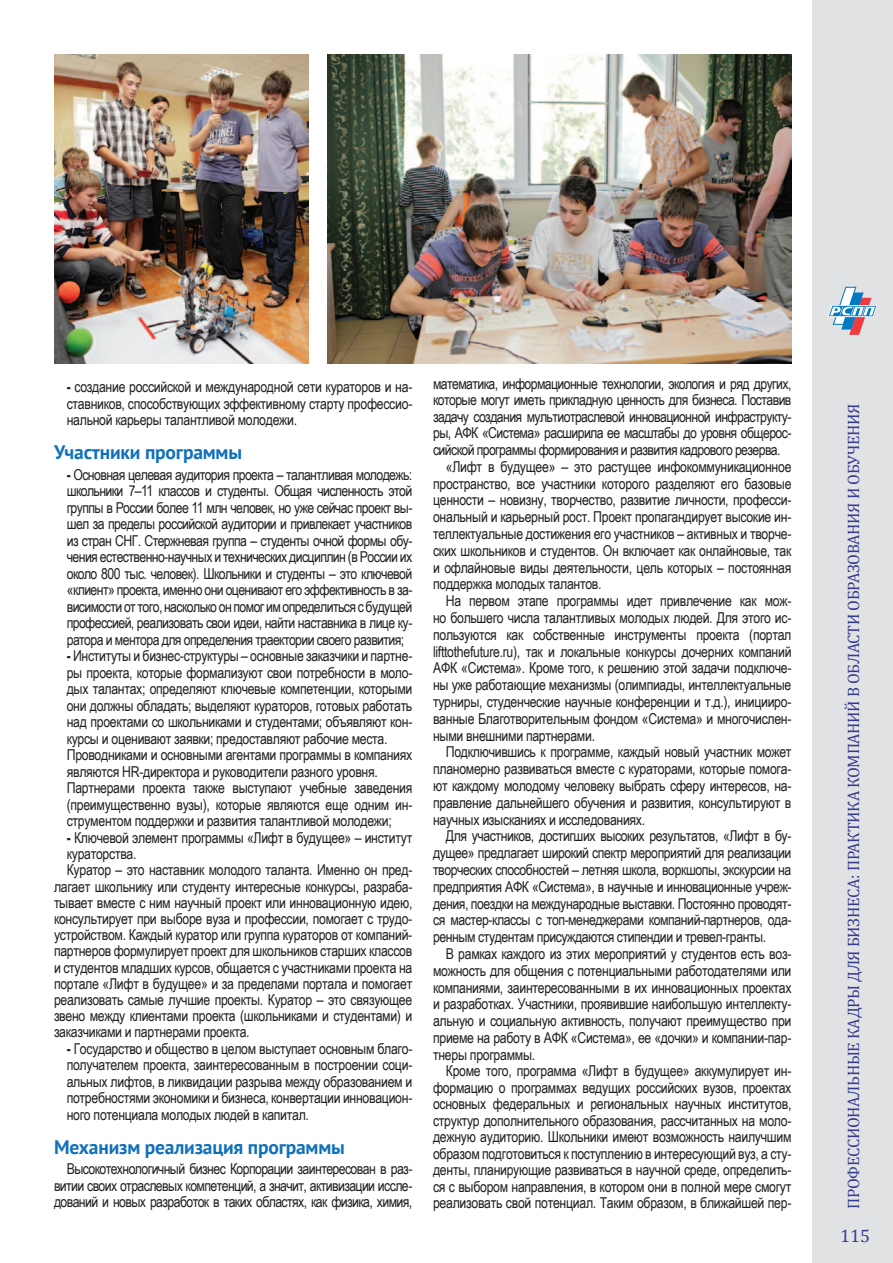
<style>
.page{position:relative;width:893px;height:1263px;background:#fff}
.page>*{position:absolute;margin:0;border:0;box-sizing:border-box;transform-origin:0 0}
.Синий_основной{font:700 19.5px "PT Sans";letter-spacing:-.01em;color:#1070b9}
.t1{font:18px "Cambria";color:#333a90}
.t2{font:16.5px "Cambria";letter-spacing:-.02em;color:#333a90}
.текст_основной{font:15px/16.5px "Arial Narrow";letter-spacing:-.02em;color:#231f20;text-align:justify}
.s1{font-weight:700}
</style>
<div class="page">
<div style="left:812px;top:0;width:81px;height:1263px;background:#e1e2e4"></div>
<svg style="left:828px;top:287px;width:49px;height:48px"></svg>
<img style="left:54px;top:54px;width:255px;height:309px">
<img style="left:328px;top:54px;width:464px;height:309px">
<p class="текст_основной" style="left:67px;top:378px;width:347px"><span class="s1">-</span> создание российской и международной сети кураторов и на&shy;ставников, способствующих эффективному старту профессио&shy;нальной карьеры талантливой молодежи.</p>
<p class="Синий_основной" style="left:54px;top:439px;width:190px">Участники программы</p>
<p class="текст_основной" style="left:67px;top:465px;width:347px"><span class="s1">-</span> Основная целевая аудитория проекта – талантливая молодежь: школьники 7–11 классов и студенты. Общая численность этой группы в России более 11 млн человек, но уже сейчас проект вы&shy;шел за пределы российской аудитории и привлекает участников из стран СНГ. Стержневая группа – студенты очной формы обу&shy;чения естественно-научных и технических дисциплин (в России их около 800 тыс. человек). Школьники и студенты – это ключевой «клиент» проекта, именно они оценивают его эффективность в за&shy;висимости от того, насколько он помог им определиться с будущей профессией, реализовать свои идеи, найти наставника в лице ку&shy;ратора и ментора для определения траектории своего развития;</p>
<p class="текст_основной" style="left:67px;top:647px;width:347px"><span class="s1">-</span> Институты и бизнес-структуры – основные заказчики и партне&shy;ры проекта, которые формализуют свои потребности в моло&shy;дых талантах; определяют ключевые компетенции, которыми они должны обладать; выделяют кураторов, готовых работать над проектами со школьниками и студентами; объявляют кон&shy;курсы и оценивают заявки; предоставляют рабочие места.</p>
<p class="текст_основной" style="left:67px;top:746px;width:347px">Проводниками и основными агентами программы в компаниях являются HR-директора и руководители разного уровня.</p>
<p class="текст_основной" style="left:67px;top:779px;width:347px">Партнерами проекта также выступают учебные заведения (преимущественно вузы), которые являются еще одним ин&shy;струментом поддержки и развития талантливой молодежи;</p>
<p class="текст_основной" style="left:67px;top:828px;width:347px"><span class="s1">-</span> Ключевой элемент программы «Лифт в будущее» – институт кураторства.</p>
<p class="текст_основной" style="left:54px;top:861px;width:360px;text-indent:13px">Куратор – это наставник молодого таланта. Именно он пред&shy;лагает школьнику или студенту интересные конкурсы, разраба&shy;тывает вместе с ним научный проект или инновационную идею, консультирует при выборе вуза и профессии, помогает с трудо&shy;устройством. Каждый куратор или группа кураторов от компаний&shy;партнеров формулирует проект для школьников старших классов и студентов младших курсов, общается с участниками проекта на портале «Лифт в будущее» и за пределами портала и помогает реализовать самые лучшие проекты. Куратор – это связующее звено между клиентами проекта (школьниками и студентами) и заказчиками и партнерами проекта.</p>
<p class="текст_основной" style="left:67px;top:1040px;width:347px"><span class="s1">-</span> Государство и общество в целом выступает основным благо&shy;получателем проекта, заинтересованным в построении соци&shy;альных лифтов, в ликвидации разрыва между образованием и потребностями экономики и бизнеса, конвертации инновацион&shy;ного потенциала молодых людей в капитал.</p>
<p class="Синий_основной" style="left:54px;top:1134px;width:292px">Механизм реализация программы</p>
<p class="текст_основной" style="left:54px;top:1160px;width:360px;text-indent:13px">Высокотехнологичный бизнес Корпорации заинтересован в раз&shy;витии своих отраслевых компетенций, а значит, активизации иссле&shy;дований и новых разработок в таких областях, как физика, химия,</p>
<p class="текст_основной" style="left:433px;top:375px;width:360px">математика, информационные технологии, экология и ряд других, которые могут иметь прикладную ценность для бизнеса. Поставив задачу создания мультиотраслевой инновационной инфраструкту&shy;ры, АФК «Система» расширила ее масштабы до уровня общерос&shy;сийской программы формирования и развития кадрового резерва.</p>
<p class="текст_основной" style="left:433px;top:457px;width:360px;text-indent:13px">«Лифт в будущее» – это растущее инфокоммуникационное пространство, все участники которого разделяют его базовые ценности – новизну, творчество, развитие личности, професси&shy;ональный и карьерный рост. Проект пропагандирует высокие ин&shy;теллектуальные достижения его участников – активных и творче&shy;ских школьников и студентов. Он включает как онлайновые, так и офлайновые виды деятельности, цель которых – постоянная поддержка молодых талантов.</p>
<p class="текст_основной" style="left:433px;top:592px;width:360px;text-indent:13px">На первом этапе программы идет привлечение как мож&shy;но большего числа талантливых молодых людей. Для этого ис&shy;пользуются как собственные инструменты проекта (портал lifttothefuture.ru), так и локальные конкурсы дочерних компаний АФК «Система». Кроме того, к решению этой задачи подключе&shy;ны уже работающие механизмы (олимпиады, интеллектуальные турниры, студенческие научные конференции и т.д.), иницииро&shy;ванные Благотворительным фондом «Система» и многочислен&shy;ными внешними партнерами.</p>
<p class="текст_основной" style="left:433px;top:743px;width:360px;text-indent:13px">Подключившись к программе, каждый новый участник может планомерно развиваться вместе с кураторами, которые помога&shy;ют каждому молодому человеку выбрать сферу интересов, на&shy;правление дальнейшего обучения и развития, консультируют в научных изысканиях и исследованиях.</p>
<p class="текст_основной" style="left:433px;top:827px;width:360px;text-indent:13px">Для участников, достигших высоких результатов, «Лифт в бу&shy;дущее» предлагает широкий спектр мероприятий для реализации творческих способностей – летняя школа, воркшопы, экскурсии на предприятия АФК «Система», в научные и инновационные учреж&shy;дения, поездки на международные выставки. Постоянно проводят&shy;ся мастер-классы с топ-менеджерами компаний-партнеров, ода&shy;ренным студентам присуждаются стипендии и тревел-гранты.</p>
<p class="текст_основной" style="left:433px;top:945px;width:360px;text-indent:13px">В рамках каждого из этих мероприятий у студентов есть воз&shy;можность для общения с потенциальными работодателями или компаниями, заинтересованными в их инновационных проектах и разработках. Участники, проявившие наибольшую интеллекту&shy;альную и социальную активность, получают преимущество при приеме на работу в АФК «Система», ее «дочки» и компании-пар&shy;тнеры программы.</p>
<p class="текст_основной" style="left:433px;top:1062px;width:360px;text-indent:13px">Кроме того, программа «Лифт в будущее» аккумулирует ин&shy;формацию о программах ведущих российских вузов, проектах основных федеральных и региональных научных институтов, структур дополнительного образования, рассчитанных на моло&shy;дежную аудиторию. Школьники имеют возможность наилучшим образом подготовиться к поступлению в интересующий вуз, а сту&shy;денты, планирующие развиваться в научной среде, определить&shy;ся с выбором направления, в котором они в полной мере смогут реализовать свой потенциал. Таким образом, в ближайшей пер-</p>
<p class="t2" style="left:844px;top:1209px;width:807px;rotate:-90deg">ПРОФЕССИОНАЛЬНЫЕ КАДРЫ ДЛЯ БИЗНЕСА: ПРАКТИКА КОМПАНИЙ В ОБЛАСТИ ОБРАЗОВАНИЯ И ОБУЧЕНИЯ</p>
<p class="t1" style="left:840px;top:1225px;width:32px">115</p>
</div>
